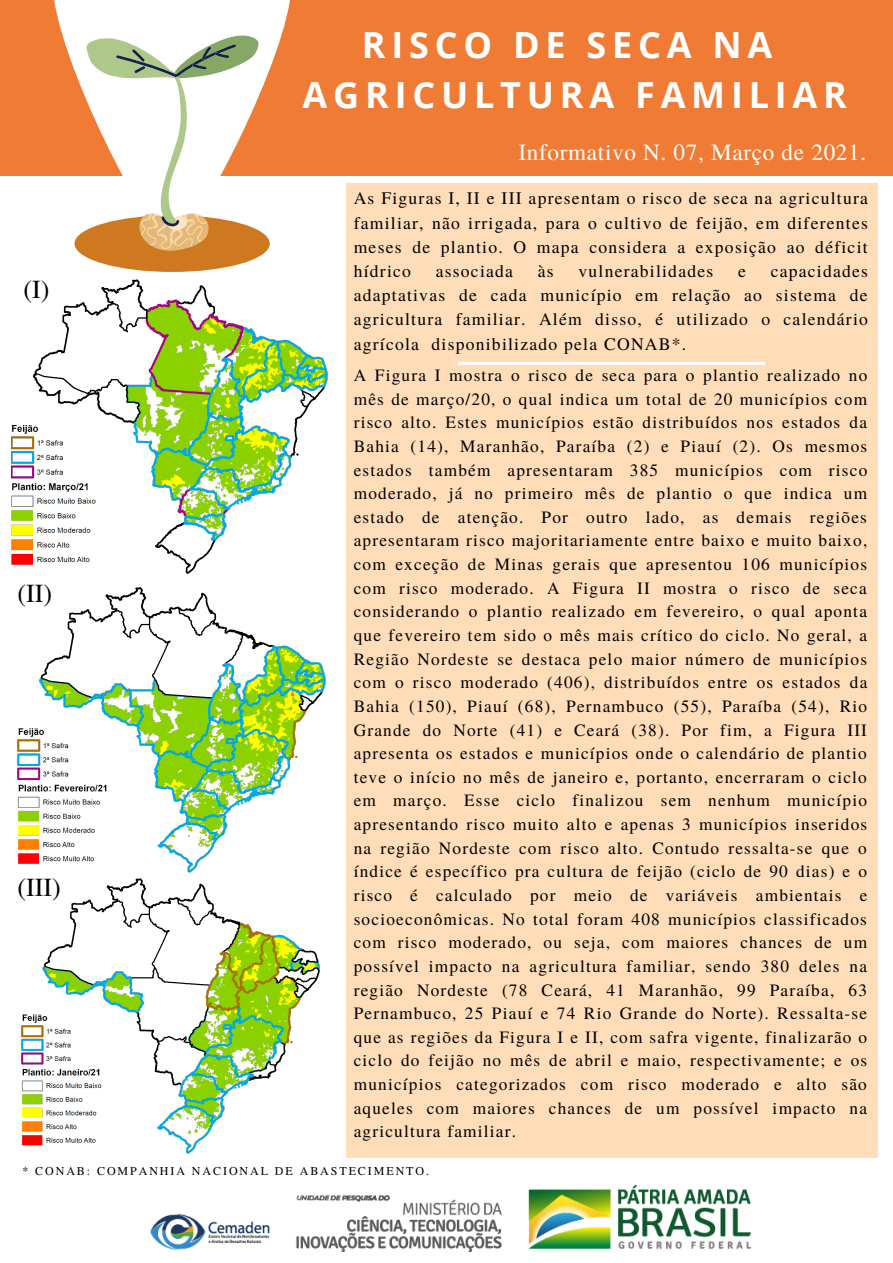
<style>
.page{position:relative;width:893px;height:1263px;background:#fff}
.page>*{position:absolute;margin:0;border:0;box-sizing:border-box;transform-origin:0 0}
.t1{font:700 36px "Open Sans";letter-spacing:.16em;color:#fff}
.t2{font:26.03px "Te X Gyre Termes";color:#000}
.t3{font:23.17px "Te X Gyre Termes";letter-spacing:.03em;color:#fff}
.t4{font:17.62px/24.2px "Te X Gyre Termes";letter-spacing:.07em;color:#000;text-align:justify}
.t5{font:17.25px/23.6px "Te X Gyre Termes";letter-spacing:.07em;color:#000;text-align:justify}
.t6{font:12px "Te X Gyre Termes";letter-spacing:.16em;color:#000}
</style>
<div class="page">
<div style="left:0;top:0;width:893px;height:175px;background:#ef7b34"></div>
<div style="left:346px;top:183px;width:531px;height:974px;background:#ffddb9"></div>
<hr style="left:458px;top:363px;width:306px;height:2px;background:#fff">
<div style="left:74px;top:215px;width:196px;height:57px;background:#ce7920;border-radius:50%"></div>
<svg style="left:53px;top:0;width:238px;height:244px"></svg>
<svg style="left:86px;top:0;width:172px;height:251px"></svg>
<img style="left:151px;top:1184px;width:600px;height:67px">
<img style="left:11px;top:279px;width:317px;height:295px">
<img style="left:17px;top:587px;width:309px;height:286px">
<img style="left:21px;top:878px;width:299px;height:276px">
<p class="t2" style="left:23px;top:271px;width:28px">(I)</p>
<p class="t2" style="left:18px;top:574px;width:36px">(II)</p>
<p class="t2" style="left:18px;top:868px;width:45px">(III)</p>
<p class="t1" style="left:362px;top:20px;width:412px">RISCO DE SECA NA</p>
<p class="t1" style="left:303px;top:70px;width:546px">AGRICULTURA FAMILIAR</p>
<p class="t3" style="left:518px;top:135px;width:349px">Informativo N. 07, Março de 2021.</p>
<p class="t4" style="left:354px;top:185px;width:516px">As Figuras I, II e III apresentam o risco de seca na agricultura familiar, não irrigada, para o cultivo de feijão, em diferentes meses de plantio. O mapa considera a exposição ao déficit hídrico</p>
<p class="t4" style="left:354px;top:258px;width:516px;text-indent:417px">capacidades adaptativas de cada município em relação ao sistema de agricultura familiar. Além disso, é utilizado o calendário agrícola disponibilizado pela CONAB*.</p>
<p class="t4" style="left:436px;top:258px;width:79px">associada</p>
<p class="t4" style="left:538px;top:258px;width:17px">às</p>
<p class="t4" style="left:578px;top:258px;width:136px">vulnerabilidades</p>
<p class="t4" style="left:738px;top:258px;width:9px">e</p>
<p class="t5" style="left:354px;top:362px;width:515px">A Figura I mostra o risco de seca para o plantio realizado no mês de março/20, o qual indica um total de 20 municípios com risco alto. Estes municípios estão distribuídos nos estados da Bahia (14), Maranhão, Paraíba (2) e Piauí (2). Os mesmos estados também apresentaram 385 municípios com risco moderado, já no primeiro mês de plantio o que indica um estado de atenção. Por outro lado, as demais regiões apresentaram risco majoritariamente entre baixo e muito baixo, com exceção de Minas gerais que apresentou 106 municípios com risco moderado. A Figura II mostra o risco de seca considerando o plantio realizado em fevereiro, o qual aponta que fevereiro tem sido o mês mais crítico do ciclo. No geral, a Região Nordeste se destaca pelo maior número de municípios com o risco moderado (406), distribuídos entre os estados da Bahia (150), Piauí (68), Pernambuco (55), Paraíba (54), Rio Grande do Norte (41) e Ceará (38). Por fim, a Figura III apresenta os estados e municípios onde o calendário de plantio teve o início no mês de janeiro e, portanto, encerraram o ciclo em março. Esse ciclo finalizou sem nenhum município apresentando risco muito alto e apenas 3 municípios inseridos na região Nordeste com risco alto. Contudo ressalta-se que o índice é específico pra cultura de feijão (ciclo de 90 dias) e o risco é calculado por meio de variáveis ambientais e socioeconômicas. No total foram 408 municípios classificados com risco moderado, ou seja, com maiores chances de um possível impacto na agricultura familiar, sendo 380 deles na região Nordeste (78 Ceará, 41 Maranhão, 99 Paraíba, 63<br>Pernambuco, 25 Piauí e 74 Rio Grande do Norte). Ressalta-se que as regiões da Figura I e II, com safra vigente, finalizarão o ciclo do feijão no mês de abril e maio, respectivamente; e os municípios categorizados com risco moderado e alto são aqueles com maiores chances de um possível impacto na agricultura familiar.</p>
<p class="t6" style="left:22px;top:1162px;width:408px">* CONAB: COMPANHIA NACIONAL DE ABASTECIMENTO.</p>
</div>
